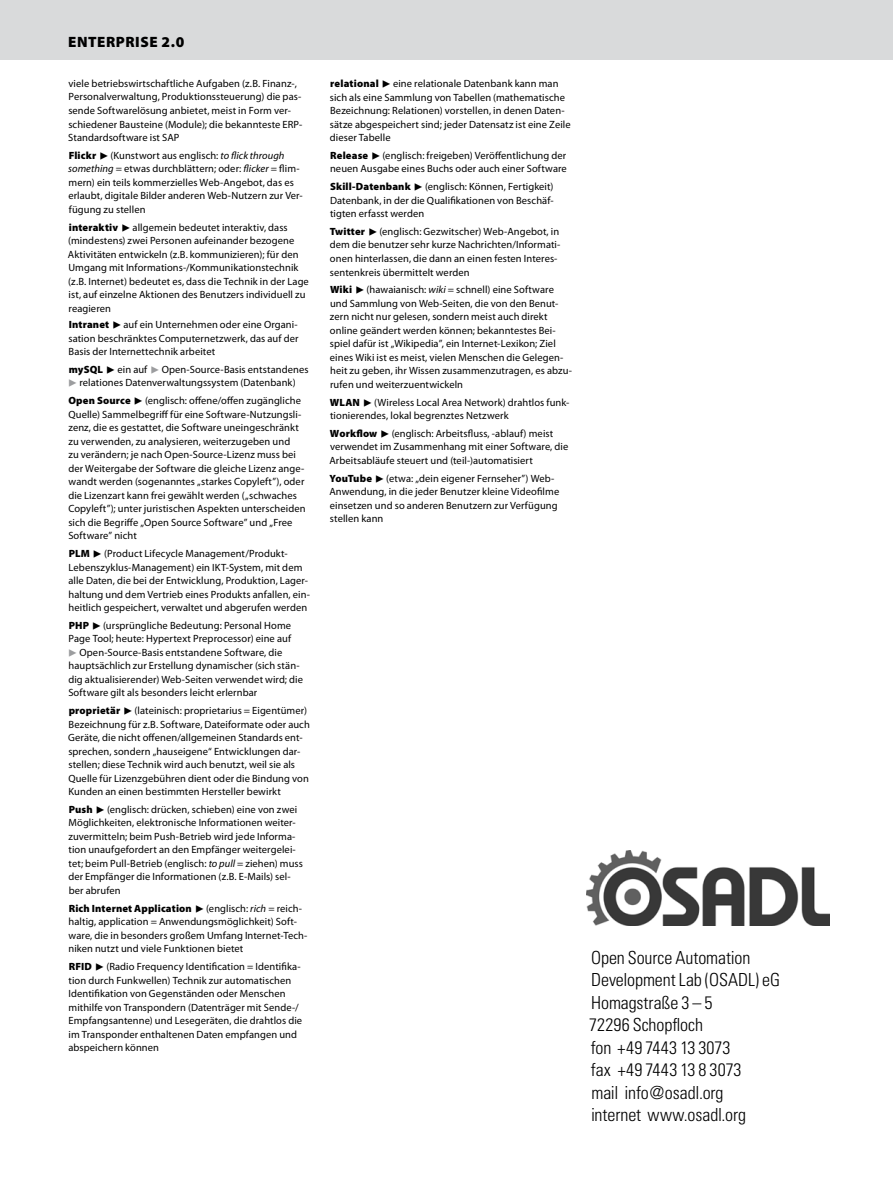
<style>
.page{position:relative;width:893px;height:1191px;background:#fff}
.page>*{position:absolute;margin:0;border:0;box-sizing:border-box;transform-origin:0 0}
.t1{font:300 condensed 18px/22.5px "Univers";letter-spacing:-.005em;color:#000}
.t2{font:900 15px "Myriad Pro";color:#000}
.t3{font:10.5px/13.5px "Myriad Pro";letter-spacing:.01em;color:#000}
.s1{font-weight:900}
.s2{font-family:"The Mix Expert"}
.s3{font-style:italic}
.s4{font-family:"The Mix Expert";color:#9c9d9f}
</style>
<div class="page">
<div style="left:0;top:0;width:893px;height:60px;background:#d9dadb"></div>
<img style="left:587px;top:850px;width:242px;height:76px">
<h2 class="t2" style="left:68px;top:32px;width:30px">ENTERPRI</h2>
<h2 class="t2" style="left:140px;top:32px;width:45px">SE 2.0</h2>
<p class="t3" style="left:68px;top:77px;width:236px">viele betriebswirtschaftliche Aufgaben (z.B. Finanz-, Personalverwaltung, Produktionssteuerung) die pas&shy;sende Softwarelösung anbietet, meist in Form ver&shy;schiedener Bausteine (Module); die bekannteste ERP-Standardsoftware ist SAP</p>
<p class="t3" style="left:68px;top:148px;width:236px"><span class="s1">Flickr</span> <span class="s2">˘</span> (Kunstwort aus englisch: <span class="s3">to flick through something</span> = etwas durchblättern; oder: <span class="s3">flicker</span> = flim&shy;mern) ein teils kommerzielles Web-Angebot, das es erlaubt, digitale Bilder anderen Web-Nutzern zur Ver&shy;fügung zu stellen</p>
<p class="t3" style="left:68px;top:220px;width:243px"><span class="s1">interaktiv</span> <span class="s2">˘</span> allgemein bedeutet interaktiv, dass (mindestens) zwei Personen aufeinander bezogene Aktivitäten entwickeln (z.B. kommunizieren); für den Umgang mit Informations-/Kommunikationstechnik (z.B. Internet) bedeutet es, dass die Technik in der Lage ist, auf einzelne Aktionen des Benutzers individuell zu reagieren</p>
<p class="t3" style="left:68px;top:318px;width:232px;text-align:justify"><span class="s1">Intranet</span> <span class="s2">˘</span> auf ein Unternehmen oder eine Organi&shy;sation beschränktes Computernetzwerk, das auf der Basis der Internettechnik arbeitet</p>
<p class="t3" style="left:67px;top:362px;width:243px"><span class="s1">mySQL</span> <span class="s2">˘</span> ein auf <span class="s4">˘</span> Open-Source-Basis entstandenes <span class="s4">˘</span> relationes Datenverwaltungssystem (Datenbank)</p>
<p class="t3" style="left:68px;top:394px;width:239px"><span class="s1">Open Source</span> <span class="s2">˘</span> (englisch: offene/offen zugängliche Quelle) Sammelbegriff für eine Software-Nutzungsli&shy;zenz, die es gestattet, die Software uneingeschränkt zu verwenden, zu analysieren, weiterzugeben und<br>zu verändern; je nach Open-Source-Lizenz muss bei der Weitergabe der Software die gleiche Lizenz ange&shy;wandt werden (sogenanntes „starkes Copyleft”), oder die Lizenzart kann frei gewählt werden („schwaches Copyleft”); unter juristischen Aspekten unterscheiden sich die Begriffe „Open Source Software” und „Free Software” nicht</p>
<p class="t3" style="left:68px;top:546px;width:243px"><span class="s1">PLM</span> <span class="s2">˘</span> (Product Lifecycle Management/Produkt-Lebenszyklus-Management) ein IKT-System, mit dem alle Daten, die bei der Entwicklung, Produktion, Lager&shy;haltung und dem Vertrieb eines Produkts anfallen, ein&shy;heitlich gespeichert, verwaltet und abgerufen werden</p>
<p class="t3" style="left:67px;top:618px;width:237px"><span class="s1">PHP</span> <span class="s2">˘</span> (ursprüngliche Bedeutung: Personal Home Page Tool; heute: Hypertext Preprocessor) eine auf<br><span class="s4">˘</span> Open-Source-Basis entstandene Software, die hauptsächlich zur Erstellung dynamischer (sich stän&shy;dig aktualisierender) Web-Seiten verwendet wird; die Software gilt als besonders leicht erlernbar</p>
<p class="t3" style="left:68px;top:703px;width:243px"><span class="s1">proprietär</span> <span class="s2">˘</span> (lateinisch: proprietarius = Eigentümer)<br>Bezeichnung für z.B. Software, Dateiformate oder auch Geräte, die nicht offenen/allgemeinen Standards ent&shy;sprechen, sondern „hauseigene“ Entwicklungen dar&shy;stellen; diese Technik wird auch benutzt, weil sie als Quelle für Lizenzgebühren dient oder die Bindung von Kunden an einen bestimmten Hersteller bewirkt</p>
<p class="t3" style="left:68px;top:802px;width:236px"><span class="s1">Push</span> <span class="s2">˘</span> (englisch: drücken, schieben) eine von zwei Möglichkeiten, elektronische Informationen weiter&shy;zuvermitteln; beim Push-Betrieb wird jede Informa&shy;tion unaufgefordert an den Empfänger weitergelei&shy;tet; beim Pull-Betrieb (englisch: <span class="s3">to pull</span> = ziehen) muss der Empfänger die Informationen (z.B. E-Mails) sel&shy;ber abrufen</p>
<p class="t3" style="left:69px;top:901px;width:240px"><span class="s1">Rich Internet Application</span> <span class="s2">˘</span> (englisch: <span class="s3">rich</span> = reich&shy;haltig, application = Anwendungsmöglichkeit) Soft&shy;ware, die in besonders großem Umfang Internet-Tech&shy;niken nutzt und viele Funktionen bietet</p>
<p class="t3" style="left:68px;top:959px;width:235px"><span class="s1">RFID</span> <span class="s2">˘</span> (Radio Frequency Identification = Identifika&shy;tion durch Funkwellen) Technik zur automatischen Identifikation von Gegenständen oder Menschen mithilfe von Transpondern (Datenträger mit Sende-/ Empfangsantenne) und Lesegeräten, die drahtlos die im Transponder enthaltenen Daten empfangen und abspeichern können</p>
<p class="t3" style="left:330px;top:77px;width:242px"><span class="s1">relational</span> <span class="s2">˘</span> eine relationale Datenbank kann man sich als eine Sammlung von Tabellen (mathematische Bezeichnung: Relationen) vorstellen, in denen Daten&shy;sätze abgespeichert sind; jeder Datensatz ist eine Zeile dieser Tabelle</p>
<p class="t3" style="left:330px;top:148px;width:238px"><span class="s1">Release</span> <span class="s2">˘</span> (englisch: freigeben) Veröffentlichung der neuen Ausgabe eines Buchs oder auch einer Software</p>
<p class="t3" style="left:330px;top:180px;width:225px;text-align:justify"><span class="s1">Skill-Datenbank</span> <span class="s2">˘</span> (englisch: Können, Fertigkeit)<br>Datenbank, in der die Qualifikationen von Beschäf&shy;tigten erfasst werden</p>
<p class="t3" style="left:330px;top:224px;width:232px"><span class="s1">Twitter</span> <span class="s2">˘</span> (englisch: Gezwitscher) Web-Angebot, in dem die benutzer sehr kurze Nachrichten/Informati&shy;onen hinterlassen, die dann an einen festen Interes&shy;sentenkreis übermittelt werden</p>
<p class="t3" style="left:330px;top:283px;width:244px"><span class="s1">Wiki</span> <span class="s2">˘</span> (hawaianisch: <span class="s3">wiki</span> = schnell) eine Software und Sammlung von Web-Seiten, die von den Benut&shy;zern nicht nur gelesen, sondern meist auch direkt online geändert werden können; bekanntestes Bei&shy;spiel dafür ist „Wikipedia”, ein Internet-Lexikon; Ziel eines Wiki ist es meist, vielen Menschen die Gelegen&shy;heit zu geben, ihr Wissen zusammenzutragen, es abzu&shy;rufen und weiterzuentwickeln</p>
<p class="t3" style="left:330px;top:395px;width:241px"><span class="s1">WLAN</span> <span class="s2">˘</span> (Wireless Local Area Network) drahtlos funk&shy;tionierendes, lokal begrenztes Netzwerk</p>
<p class="t3" style="left:329px;top:426px;width:240px"><span class="s1">Workflow</span> <span class="s2">˘</span> (englisch: Arbeitsfluss, -ablauf) meist verwendet im Zusammenhang mit einer Software, die<br>Arbeitsabläufe steuert und (teil-)automatisiert</p>
<p class="t3" style="left:329px;top:471px;width:231px"><span class="s1">YouTube</span> <span class="s2">˘</span> (etwa: „dein eigener Fernseher”) Web-Anwendung, in die jeder Benutzer kleine Videofilme einsetzen und so anderen Benutzern zur Verfügung stellen kann</p>
<h1 class="t1" style="left:589px;top:946px;width:192px">Open Source Automation<br>Development Lab (OSADL) eG<br>Homagstraße 3 – 5<br>72296 Schopfloch<br>fon +49 7443 13 3073<br>fax +49 7443 13 8 3073<br>mail info@osadl.org<br>internet www.osadl.org</h1>
</div>
